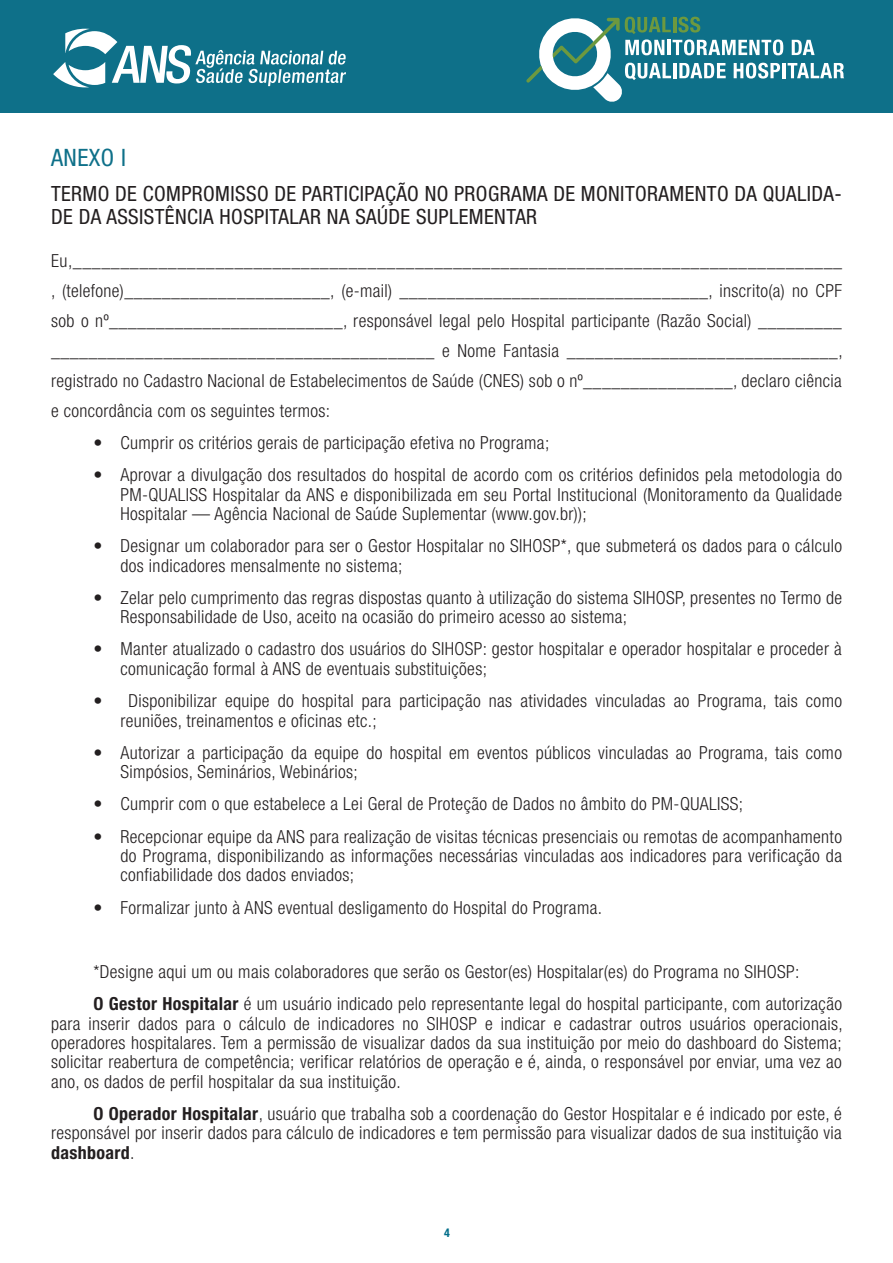
<style>
.page{position:relative;width:893px;height:1263px;background:#fff}
.page>*{position:absolute;margin:0;border:0;box-sizing:border-box;transform-origin:0 0}
.Título{font:condensed 24px "Helvetica Neue LT Std";letter-spacing:.02em;color:#0e7089}
.subtitulo{font:condensed 21px/22.6px "Helvetica Neue LT Std";letter-spacing:.02em;color:#231f20}
.t1{font:300 condensed 18px/19.5px "Helvetica Neue LT Std";letter-spacing:.02em;color:#231f20;text-align:justify}
.t2{font:700 condensed 12px "Helvetica Neue LT Std";color:#006d89}
.s1{font-weight:700}
</style>
<div class="page">
<div style="left:0;top:0;width:893px;height:113px;background:#0e7089"></div>
<svg style="left:526px;top:16px;width:318px;height:85px"></svg>
<svg style="left:53px;top:29px;width:293px;height:58px"></svg>
<p class="Título" style="left:51px;top:144px;width:76px">ANEXO I</p>
<p class="subtitulo" style="left:51px;top:182px;width:792px">TERMO DE COMPROMISSO DE PARTICIPAÇÃO NO PROGRAMA DE MONITORAMENTO DA QUALIDA-<br>DE DA ASSISTÊNCIA HOSPITALAR NA SAÚDE SUPLEMENTAR</p>
<p class="t1" style="left:51px;top:245px;width:793px;line-height:30px">Eu,_________________________________________________________________________________ , (telefone)______________________, (e-mail) _________________________________, inscrito(a) no CPF sob o nº_________________________, responsável legal pelo Hospital participante (Razão Social) _________ _________________________________________ e Nome Fantasia _____________________________, registrado no Cadastro Nacional de Estabelecimentos de Saúde (CNES) sob o nº________________, declaro ciência e concordância com os seguintes termos:</p>
<p class="t1" style="left:94px;top:433px;width:457px">• Cumprir os critérios gerais de participação efetiva no Programa;</p>
<p class="t1" style="left:121px;top:465px;width:723px;text-indent:-27px">• Aprovar a divulgação dos resultados do hospital de acordo com os critérios definidos pela metodologia do PM-QUALISS Hospitalar da ANS e disponibilizada em seu Portal Institucional (Monitoramento da Qualidade Hospitalar — Agência Nacional de Saúde Suplementar (www.gov.br));</p>
<p class="t1" style="left:121px;top:536px;width:723px;text-indent:-27px">• Designar um colaborador para ser o Gestor Hospitalar no SIHOSP*, que submeterá os dados para o cálculo dos indicadores mensalmente no sistema;</p>
<p class="t1" style="left:121px;top:588px;width:723px;text-indent:-27px">• Zelar pelo cumprimento das regras dispostas quanto à utilização do sistema SIHOSP, presentes no Termo de<br>Responsabilidade de Uso, aceito na ocasião do primeiro acesso ao sistema;</p>
<p class="t1" style="left:121px;top:639px;width:723px;text-indent:-27px">• Manter atualizado o cadastro dos usuários do SIHOSP: gestor hospitalar e operador hospitalar e proceder à comunicação formal à ANS de eventuais substituições;</p>
<p class="t1" style="left:121px;top:691px;width:723px;text-indent:-27px">• Disponibilizar equipe do hospital para participação nas atividades vinculadas ao Programa, tais como reuniões, treinamentos e oficinas etc.;</p>
<p class="t1" style="left:121px;top:742px;width:723px;text-indent:-27px">• Autorizar a participação da equipe do hospital em eventos públicos vinculadas ao Programa, tais como<br>Simpósios, Seminários, Webinários;</p>
<p class="t1" style="left:94px;top:794px;width:651px">• Cumprir com o que estabelece a Lei Geral de Proteção de Dados no âmbito do PM-QUALISS;</p>
<p class="t1" style="left:121px;top:826px;width:723px;text-indent:-27px">• Recepcionar equipe da ANS para realização de visitas técnicas presenciais ou remotas de acompanhamento do Programa, disponibilizando as informações necessárias vinculadas aos indicadores para verificação da confiabilidade dos dados enviados;</p>
<p class="t1" style="left:94px;top:897px;width:510px">• Formalizar junto à ANS eventual desligamento do Hospital do Programa.</p>
<p class="t1" style="left:94px;top:962px;width:707px">*Designe aqui um ou mais colaboradores que serão os Gestor(es) Hospitalar(es) do Programa no SIHOSP:</p>
<p class="t1" style="left:51px;top:994px;width:793px;text-indent:43px"><span class="s1">O Gestor Hospitalar</span> é um usuário indicado pelo representante legal do hospital participante, com autorização para inserir dados para o cálculo de indicadores no SIHOSP e indicar e cadastrar outros usuários operacionais, operadores hospitalares. Tem a permissão de visualizar dados da sua instituição por meio do dashboard do Sistema; solicitar reabertura de competência; verificar relatórios de operação e é, ainda, o responsável por enviar, uma vez ao ano, os dados de perfil hospitalar da sua instituição.</p>
<p class="t1" style="left:51px;top:1104px;width:792px;text-indent:43px"><span class="s1">O Operador Hospitalar</span>, usuário que trabalha sob a coordenação do Gestor Hospitalar e é indicado por este, é responsável por inserir dados para cálculo de indicadores e tem permissão para visualizar dados de sua instituição via <span class="s1">dashboard</span>.</p>
<p class="t2" style="left:444px;top:1225px;width:7px">4</p>
</div>
